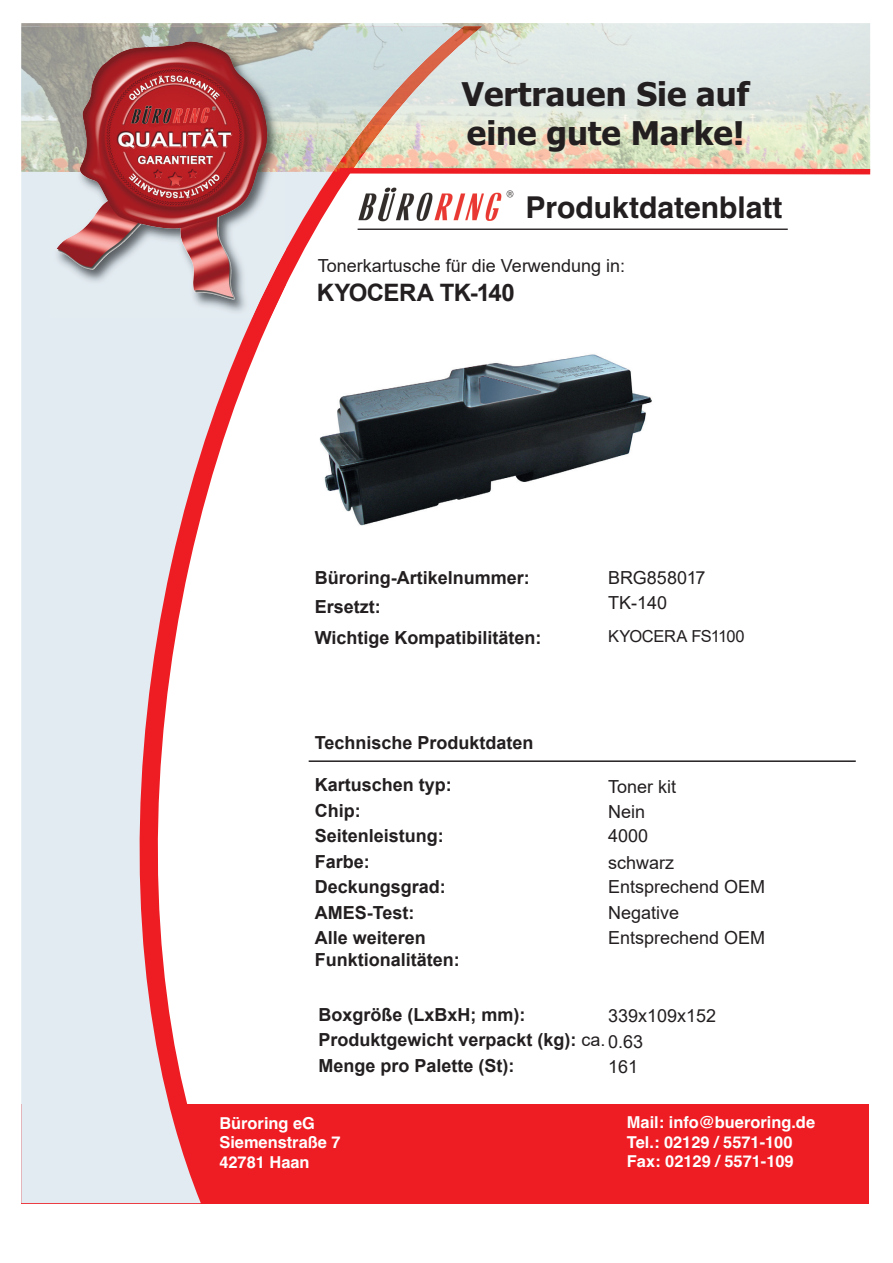
<style>
.page{position:relative;width:893px;height:1263px;background:#fff}
.page>*{position:absolute;margin:0;border:0;box-sizing:border-box;transform-origin:0 0}
.t1{font:700 32.85px/39.3px "Tahoma";color:#231f20}
.t2{font:700 30px "Helvetica";color:#231f20}
.t3{font:700 24px "Arial";letter-spacing:-.025em;color:#231f20}
.t4{font:700 18px/25.5px "Arial";color:#231f20}
.t5{font:18px/24.2px "Arial";color:#231f20}
.t6{font:16.5px "Arial";letter-spacing:-.03em;color:#231f20}
.t7{font:700 16.35px/19.6px "Helvetica";color:#fff}
.s1{font-weight:400}
</style>
<div class="page">
<div style="left:21px;top:1104px;width:847px;height:100px;background:#ee1d23"></div>
<svg style="left:21px;top:172px;width:443px;height:1031px"></svg>
<img style="left:21px;top:23px;width:849px;height:142px">
<img style="left:464px;top:26px;width:18px;height:139px">
<img style="left:21px;top:26px;width:443px;height:146px">
<svg style="left:334px;top:165px;width:537px;height:12px"></svg>
<img style="left:49px;top:35px;width:237px;height:283px">
<img style="left:89px;top:42px;width:100px;height:58px">
<img style="left:377px;top:187px;width:21px;height:35px">
<hr style="left:358px;top:229px;width:430px;height:1px;background:#231f20">
<div style="left:219px;top:937px;width:302px;height:18px;background:#fff"></div>
<img style="left:315px;top:350px;width:337px;height:181px">
<hr style="left:309px;top:760px;width:547px;height:2px;background:#231f20">
<h1 class="t1" style="left:462px;top:72px;width:290px">Vertrauen Sie auf eine gute Marke!</h1>
<h2 class="t2" style="left:525px;top:184px;width:259px">Produktdatenblatt</h2>
<p class="t5" style="left:318px;top:254px;width:309px">Tonerkartusche für die Verwendung in:</p>
<h3 class="t3" style="left:317px;top:275px;width:199px">KYOCERA TK-140</h3>
<p class="t4" style="left:315px;top:563px;width:217px;line-height:28.7px">Büroring-Artikelnummer:<br>Ersetzt:</p>
<p class="t4" style="left:315px;top:625px;width:228px">Wichtige Kompatibilitäten:</p>
<p class="t4" style="left:315px;top:730px;width:220px">Technische Produktdaten</p>
<p class="t4" style="left:315px;top:772px;width:139px">Kartuschen typ:<br>Chip:<br>Seitenleistung:<br>Farbe:<br>Deckungsgrad:<br>AMES-Test:<br>Alle weiteren</p>
<p class="t4" style="left:315px;top:947px;width:147px">Funktionalitäten:</p>
<p class="t5" style="left:608px;top:565px;width:99px">BRG858017</p>
<p class="t5" style="left:608px;top:590px;width:61px">TK-140</p>
<p class="t6" style="left:608px;top:625px;width:138px">KYOCERA FS1100</p>
<p class="t5" style="left:608px;top:774px;width:70px">Toner kit</p>
<p class="t5" style="left:608px;top:800px;width:42px">Nein<br>4000</p>
<p class="t5" style="left:608px;top:851px;width:68px">schwarz</p>
<p class="t5" style="left:608px;top:875px;width:159px">Entsprechend OEM</p>
<p class="t5" style="left:608px;top:926px;width:159px">Entsprechend OEM</p>
<p class="t5" style="left:608px;top:900px;width:73px">Negative</p>
<p class="t4" style="left:319px;top:1002px;width:209px">Boxgröße (LxBxH; mm):</p>
<p class="t4" style="left:319px;top:1053px;width:198px">Menge pro Palette (St):</p>
<p class="t5" style="left:608px;top:1004px;width:110px">339x109x152</p>
<p class="t5" style="left:608px;top:1055px;width:32px">161</p>
<p class="t4" style="left:319px;top:1027px;width:326px">Produktgewicht verpackt (kg): <span class="s1">ca.0.63</span></p>
<p class="t7" style="left:219px;top:1113px;width:123px">Büroring eG<br>Siemenstraße 7<br>42781 Haan</p>
<p class="t7" style="left:627px;top:1113px;width:190px">Mail: info@bueroring.de<br>Tel.: 02129 / 5571-100<br>Fax: 02129 / 5571-109</p>
</div>
